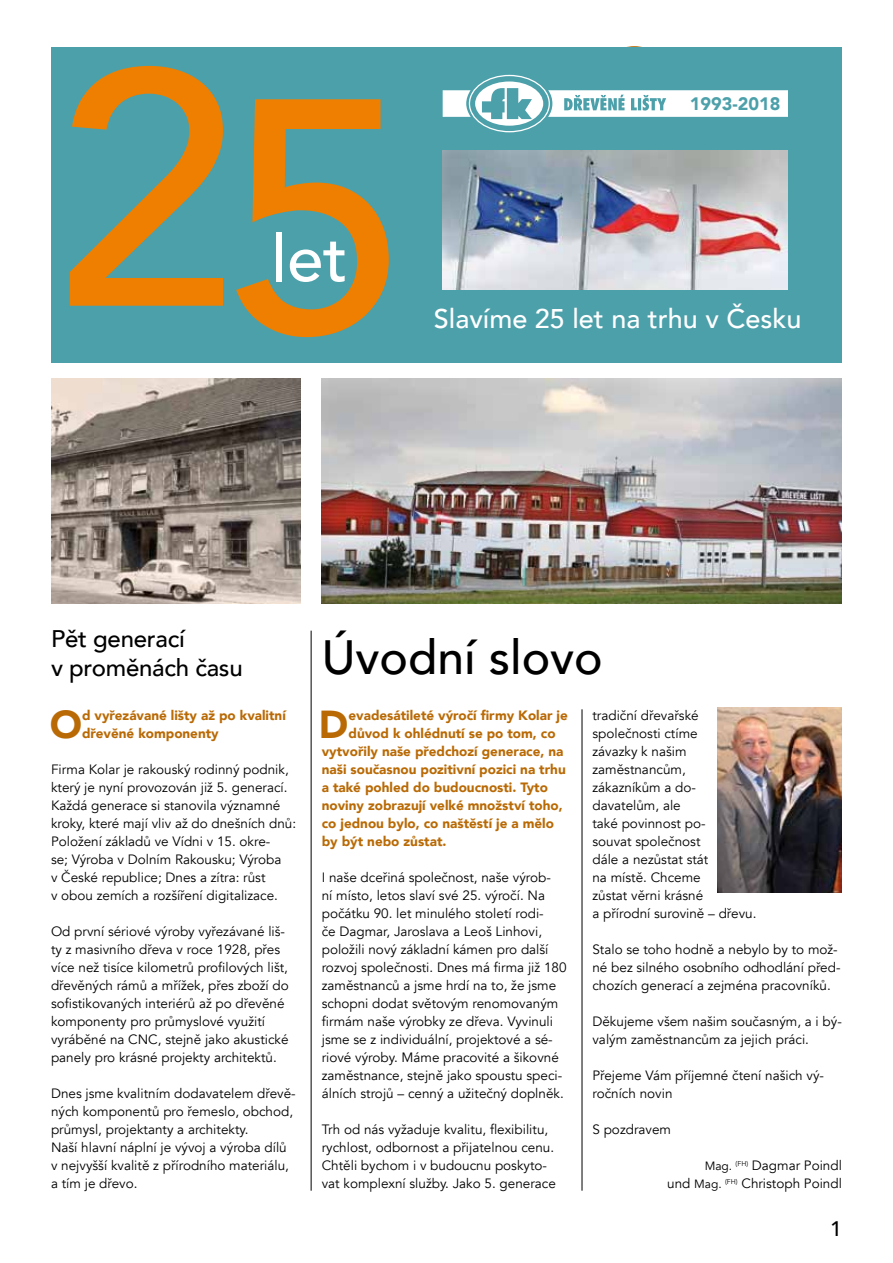
<style>
.page{position:relative;width:893px;height:1263px;background:#fff}
.page>*{position:absolute;margin:0;border:0;box-sizing:border-box;transform-origin:0 0}
.t1{font:500 65.25px "Avenir";color:#fff}
.t2{font:500 48px "Avenir";color:#000}
.t3{font:900 38.85px "Avenir";color:#b96a05}
.t4{font:500 27px "Avenir";color:#fff}
.t5{font:500 24px/28.8px "Avenir";letter-spacing:-.01em;color:#000}
.t6{font:500 21px "Avenir";color:#000}
.t7{font:900 18px "Avenir";color:#4ca0aa}
.t8{font:13.5px/18px "Avenir";color:#000}
.t9{font:900 13.5px/18px "Avenir";color:#b96a05}
.s1{font-size:12px}
</style>
<div class="page">
<div style="left:609px;top:46px;width:51px;height:36px;border:1px solid #b96a05;border-radius:50%"></div>
<img style="left:717px;top:707px;width:125px;height:185px">
<hr style="left:311px;top:631px;width:1px;height:560px;background:#000">
<hr style="left:582px;top:709px;width:1px;height:482px;background:#000">
<div style="left:51px;top:47px;width:791px;height:316px;background:#4ca0aa"></div>
<img style="left:442px;top:150px;width:346px;height:140px">
<svg style="left:70px;top:66px;width:153px;height:240px"></svg>
<svg style="left:236px;top:99px;width:153px;height:238px"></svg>
<svg style="left:443px;top:74px;width:345px;height:58px"></svg>
<img style="left:51px;top:378px;width:249px;height:225px">
<img style="left:322px;top:378px;width:520px;height:225px">
<h1 class="t1" style="left:272px;top:202px;width:78px">let</h1>
<h3 class="t7" style="left:690px;top:88px;width:92px">1993-2018</h3>
<h3 class="t4" style="left:434px;top:295px;width:369px">Slavíme 25 let na trhu v Česku</h3>
<h3 class="t5" style="left:51px;top:623px;width:193px">Pět generací<br>v proměnách času</h3>
<h2 class="t2" style="left:322px;top:616px;width:283px">Úvodní slovo</h2>
<h3 class="t3" style="left:50px;top:691px;width:34px">O</h3>
<p class="t9" style="left:82px;top:706px;width:206px">d vyřezávané lišty až po kvalitní dřevěné komponenty</p>
<p class="t8" style="left:51px;top:761px;width:247px">Firma Kolar je rakouský rodinný podnik, který je nyní provozován již 5. generací.<br>Každá generace si stanovila významné kroky, které mají vliv až do dnešních dnů:<br>Položení základů ve Vídni v 15. okre-<br>se; Výroba v Dolním Rakousku; Výroba<br>v České republice; Dnes a zítra: růst<br>v obou zemích a rozšíření digitalizace.</p>
<p class="t8" style="left:51px;top:923px;width:239px">Od první sériové výroby vyřezávané liš&shy;ty z masivního dřeva v roce 1928, přes více než tisíce kilometrů profilových lišt, dřevěných rámů a mřížek, přes zboží do sofistikovaných interiérů až po dřevěné komponenty pro průmyslové využití vyráběné na CNC, stejně jako akustické panely pro krásné projekty architektů.</p>
<p class="t8" style="left:51px;top:1085px;width:246px">Dnes jsme kvalitním dodavatelem dřevě&shy;ných komponentů pro řemeslo, obchod, průmysl, projektanty a architekty.<br>Naší hlavní náplní je vývoj a výroba dílů v nejvyšší kvalitě z přírodního materiálu, a tím je dřevo.</p>
<h3 class="t3" style="left:319px;top:691px;width:31px">D</h3>
<p class="t9" style="left:348px;top:706px;width:221px">evadesátileté výročí firmy Kolar je</p>
<p class="t9" style="left:348px;top:724px;width:209px">důvod k ohlédnutí se po tom, co</p>
<p class="t9" style="left:322px;top:742px;width:243px">vytvořily naše předchozí generace, na</p>
<p class="t9" style="left:322px;top:760px;width:245px">naši současnou pozitivní pozici na trhu</p>
<p class="t9" style="left:322px;top:778px;width:228px">a také pohled do budoucnosti. Tyto</p>
<p class="t9" style="left:322px;top:796px;width:242px">noviny zobrazují velké množství toho,</p>
<p class="t9" style="left:322px;top:814px;width:234px">co jednou bylo, co naštěstí je a mělo</p>
<p class="t9" style="left:322px;top:832px;width:126px">by být nebo zůstat.</p>
<p class="t8" style="left:322px;top:869px;width:246px">I naše dceřiná společnost, naše výrob-<br>ní místo, letos slaví své 25. výročí. Na počátku 90. let minulého století rodi-<br>če Dagmar, Jaroslava a Leoš Linhovi, položili nový základní kámen pro další rozvoj společnosti. Dnes má firma již 180 zaměstnanců a jsme hrdí na to, že jsme schopni dodat světovým renomovaným firmám naše výrobky ze dřeva. Vyvinuli jsme se z individuální, projektové a sé&shy;riové výroby. Máme pracovité a šikovné zaměstnance, stejně jako spoustu speci&shy;álních strojů – cenný a užitečný doplněk.</p>
<p class="t8" style="left:322px;top:1121px;width:236px">Trh od nás vyžaduje kvalitu, flexibilitu, rychlost, odbornost a přijatelnou cenu.<br>Chtěli bychom i v budoucnu poskyto&shy;vat komplexní služby. Jako 5. generace</p>
<p class="t8" style="left:592px;top:707px;width:165px">tradiční dřevařské společnosti ctíme<br>závazky k našim zaměstnancům, zákazníkům a do&shy;davatelům, ale<br>také povinnost po-<br>souvat společnost<br>dále a nezůstat stát<br>na místě. Chceme<br>zůstat věrni krásné<br>a přírodní surovině – dřevu.</p>
<p class="t8" style="left:592px;top:940px;width:250px">Stalo se toho hodně a nebylo by to mož&shy;né bez silného osobního odhodlání před&shy;chozích generací a zejména pracovníků.</p>
<p class="t8" style="left:592px;top:1012px;width:251px">Děkujeme všem našim současným, a i bý&shy;valým zaměstnancům za jejich práci.</p>
<p class="t8" style="left:592px;top:1066px;width:233px">Přejeme Vám příjemné čtení našich vý&shy;ročních novin</p>
<p class="t8" style="left:592px;top:1120px;width:80px">S pozdravem</p>
<p class="t8" style="left:667px;top:1157px;width:176px;text-align:right"><span class="s1">Mag.</span> <sup>(FH)</sup> Dagmar Poindl<br>und <span class="s1">Mag.</span> <sup>(FH)</sup> Christoph Poindl</p>
<h3 class="t6" style="left:830px;top:1210px;width:13px">1</h3>
</div>
